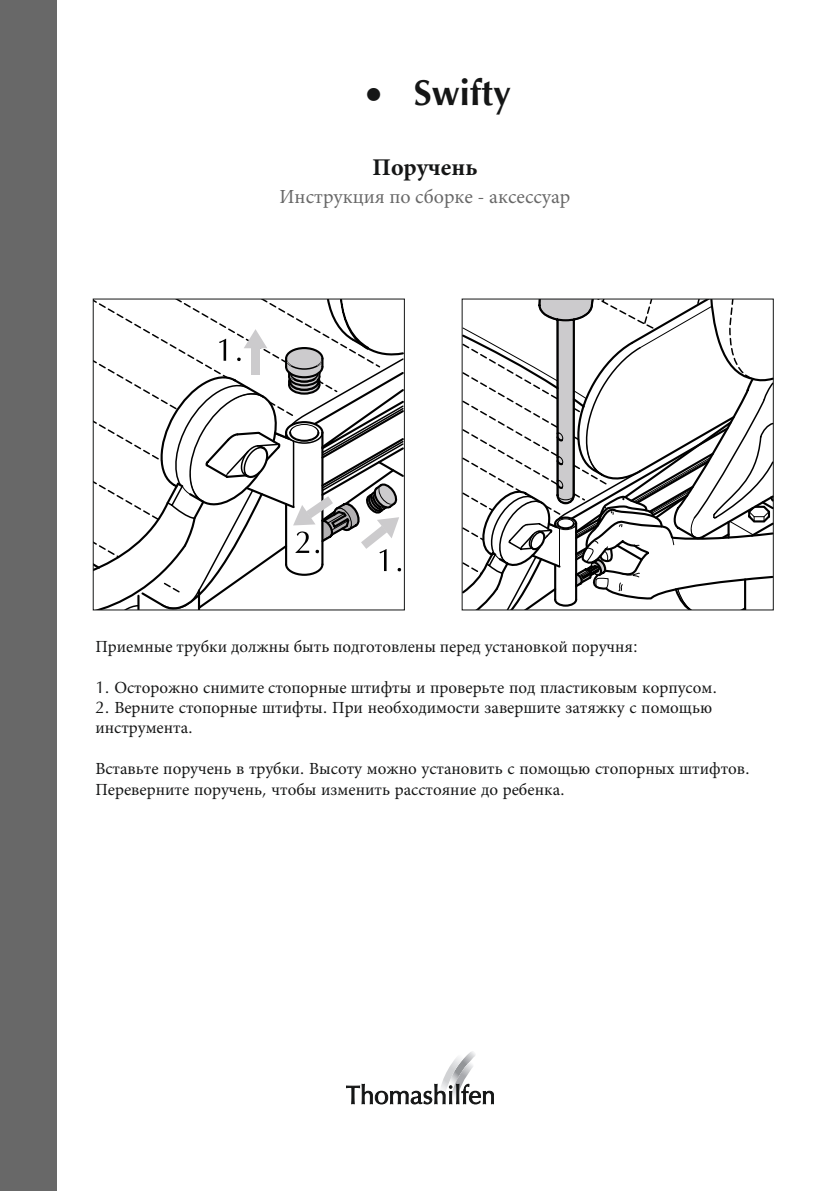
<style>
.page{position:relative;width:840px;height:1191px;background:#fff}
.page>*{position:absolute;margin:0;border:0;box-sizing:border-box;transform-origin:0 0}
.t1{font:700 36px "Optima";color:#151616}
.t2{font:700 24px "Minion Pro";color:#151616}
.t3{font:20px "Minion Pro";color:#686868}
.t4{font:17px/20.4px "Minion Pro";color:#151616}
.s1{font-style:inherit}
.s2{font-family:"Optima"}
</style>
<div class="page">
<div style="left:0;top:0;width:57px;height:1191px;background:#686868"></div>
<svg style="left:346px;top:1051px;width:147px;height:53px"></svg>
<svg style="left:101px;top:577px;width:143px;height:31px"></svg>
<svg style="left:95px;top:300px;width:307px;height:277px"></svg>
<svg style="left:463px;top:300px;width:308px;height:308px"></svg>
<h1 class="t1" style="left:365px;top:72px;width:147px">• <span class="s1">S</span>wifty</h1>
<h2 class="t2" style="left:372px;top:150px;width:106px">Поручень</h2>
<p class="t3" style="left:279px;top:183px;width:292px">Инструкция по сборке - аксессуар</p>
<p class="t4" style="left:95px;top:636px;width:543px">Приемные трубки должны быть подготовлены перед установкой поручня<span class="s2">:</span></p>
<p class="t4" style="left:95px;top:677px;width:622px"><span class="s2">1.</span> Осторожно снимите стопорные штифты и проверьте под пластиковым корпусом<span class="s2">.</span></p>
<p class="t4" style="left:95px;top:697px;width:618px"><span class="s2">2.</span> Верните стопорные штифты<span class="s2">.</span> При необходимости завершите затяжку с помощью инструмента<span class="s2">.</span></p>
<p class="t4" style="left:95px;top:758px;width:655px">Вставьте поручень в трубки<span class="s2">.</span> Высоту можно установить с помощью стопорных штифтов<span class="s2">.<br></span>Переверните поручень<span class="s2">,</span> чтобы изменить расстояние до ребенка<span class="s2">.</span></p>
</div>
